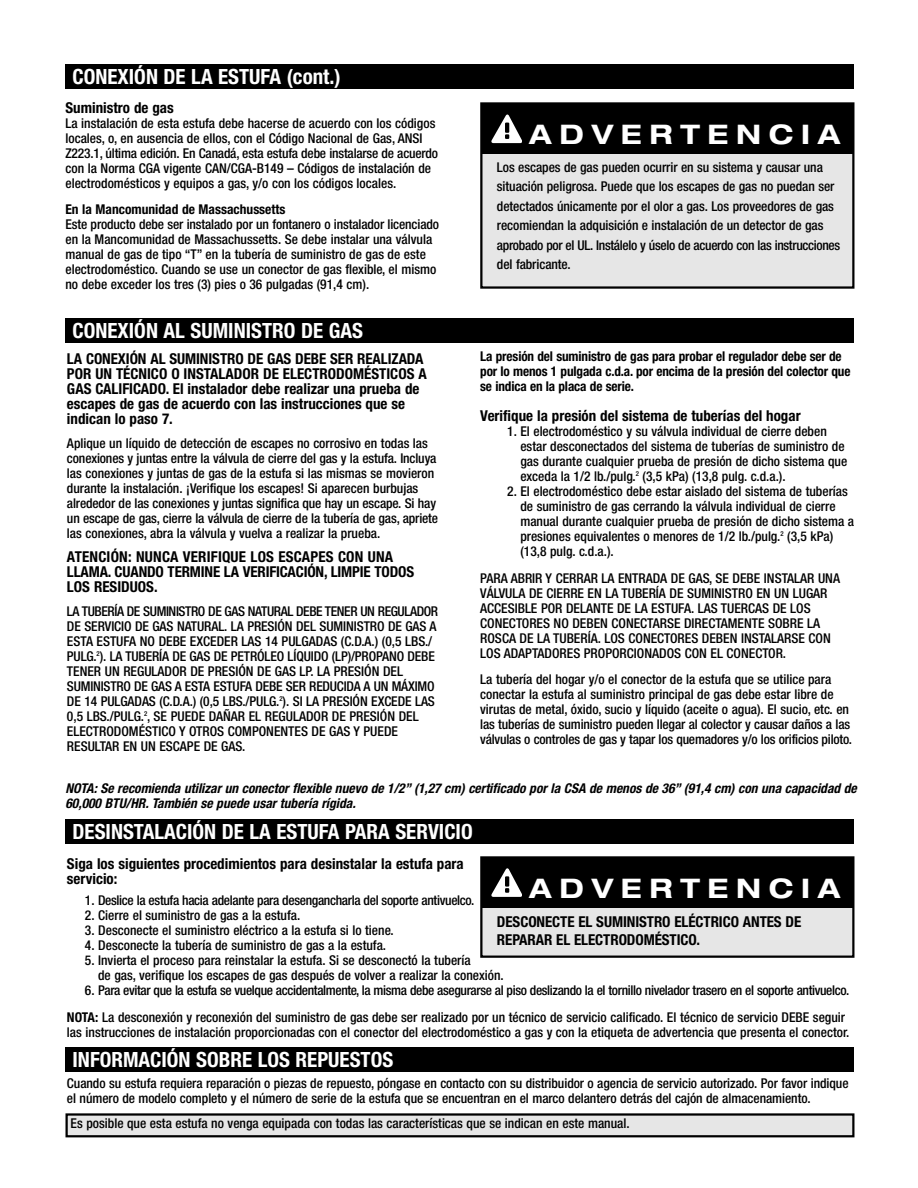
<style>
.page{position:relative;width:918px;height:1188px;background:#fff}
.page>*{position:absolute;margin:0;border:0;box-sizing:border-box;transform-origin:0 0}
.t1{font:700 expanded 27px "Helvetica Neue";letter-spacing:.285em;color:#fff}
.t2{font:700 condensed 21px "Helvetica Neue";color:#fff}
.t3{font:700 condensed 15px/15px "Helvetica Neue";color:#000}
.t4{font:500 condensed 13.5px/15px "Helvetica Neue";color:#000}
.t5{font:500 condensed 13.5px/27px "Helvetica Neue";letter-spacing:-.025em;color:#000}
.t6{font:700 condensed 13.5px/15px "Helvetica Neue";letter-spacing:-.01em;color:#000}
.t7{font:italic 700 condensed 13.5px/15px "Helvetica Neue";color:#000}
.s1{font-weight:700}
</style>
<div class="page">
<div style="left:65px;top:64px;width:789px;height:25px;background:#000"></div>
<div style="left:65px;top:319px;width:789px;height:24px;background:#000"></div>
<div style="left:65px;top:820px;width:789px;height:24px;background:#000"></div>
<div style="left:65px;top:1048px;width:789px;height:24px;background:#000"></div>
<div style="left:68px;top:1116px;width:784px;height:19px;background:#e6e6e6"></div>
<div style="left:65px;top:1113px;width:789px;height:24px;border:2px solid #000"></div>
<div style="left:482px;top:105px;width:370px;height:181px;background:#e6e6e6"></div>
<div style="left:480px;top:102px;width:374px;height:187px;border:2px solid #000"></div>
<div style="left:482px;top:859px;width:370px;height:97px;background:#e6e6e6"></div>
<div style="left:480px;top:856px;width:374px;height:102px;border:2px solid #000"></div>
<div style="left:481px;top:103px;width:373px;height:51px;background:#000"></div>
<svg style="left:491px;top:114px;width:31px;height:29px"></svg>
<div style="left:481px;top:857px;width:372px;height:50px;background:#000"></div>
<svg style="left:491px;top:868px;width:31px;height:29px"></svg>
<h2 class="t2" style="left:73px;top:69px;width:270px">CONEXIÓN DE LA ESTUFA (cont.)</h2>
<p class="t3" style="left:65px;top:102px;width:110px">Suministro de gas</p>
<p class="t4" style="left:65px;top:117px;width:374px">La instalación de esta estufa debe hacerse de acuerdo con los códigos locales, o, en ausencia de ellos, con el Código Nacional de Gas, ANSI Z223.1, última edición. En Canadá, esta estufa debe instalarse de acuerdo con la Norma CGA vigente CAN/CGA-B149 – Códigos de instalación de electrodomésticos y equipos a gas, y/o con los códigos locales.</p>
<p class="t6" style="left:65px;top:202px;width:222px">En la Mancomunidad de Massachussetts</p>
<p class="t4" style="left:65px;top:217px;width:375px">Este producto debe ser instalado por un fontanero o instalador licenciado en la Mancomunidad de Massachussetts. Se debe instalar una válvula manual de gas de tipo “T” en la tubería de suministro de gas de este electrodoméstico. Cuando se use un conector de gas flexible, el mismo no debe exceder los tres (3) pies o 36 pulgadas (91,4 cm).</p>
<h2 class="t2" style="left:73px;top:323px;width:292px">CONEXIÓN AL SUMINISTRO DE GAS</h2>
<p class="t3" style="left:67px;top:352px;width:361px">LA CONEXIÓN AL SUMINISTRO DE GAS DEBE SER REALIZADA POR UN TÉCNICO O INSTALADOR DE ELECTRODOMÉSTICOS A GAS CALIFICADO. El instalador debe realizar una prueba de escapes de gas de acuerdo con las instrucciones que se indican lo paso 7.</p>
<p class="t4" style="left:67px;top:437px;width:373px">Aplique un líquido de detección de escapes no corrosivo en todas las conexiones y juntas entre la válvula de cierre del gas y la estufa. Incluya las conexiones y juntas de gas de la estufa si las mismas se movieron durante la instalación. ¡Verifique los escapes! Si aparecen burbujas alrededor de las conexiones y juntas significa que hay un escape. Si hay un escape de gas, cierre la válvula de cierre de la tubería de gas, apriete las conexiones, abra la válvula y vuelva a realizar la prueba.</p>
<p class="t3" style="left:67px;top:550px;width:349px">ATENCIÓN: NUNCA VERIFIQUE LOS ESCAPES CON UNA<br>LLAMA. CUANDO TERMINE LA VERIFICACIÓN, LIMPIE TODOS<br>LOS RESIDUOS.</p>
<p class="t4" style="left:67px;top:605px;width:373px">LA TUBERÍA DE SUMINISTRO DE GAS NATURAL DEBE TENER UN REGULADOR DE SERVICIO DE GAS NATURAL. LA PRESIÓN DEL SUMINISTRO DE GAS A ESTA ESTUFA NO DEBE EXCEDER LAS 14 PULGADAS (C.D.A.) (0,5 LBS./ PULG.<sup>2</sup>). LA TUBERÍA DE GAS DE PETRÓLEO LÍQUIDO (LP)/PROPANO DEBE TENER UN REGULADOR DE PRESIÓN DE GAS LP. LA PRESIÓN DEL SUMINISTRO DE GAS A ESTA ESTUFA DEBE SER REDUCIDA A UN MÁXIMO DE 14 PULGADAS (C.D.A.) (0,5 LBS./PULG.<sup>2</sup>). SI LA PRESIÓN EXCEDE LAS 0,5 LBS./PULG.<sup>2</sup>, SE PUEDE DAÑAR EL REGULADOR DE PRESIÓN DEL ELECTRODOMÉSTICO Y OTROS COMPONENTES DE GAS Y PUEDE RESULTAR EN UN ESCAPE DE GAS.</p>
<h1 class="t1" style="left:529px;top:124px;width:312px">ADVERTENCIA</h1>
<p class="t4" style="left:497px;top:158px;width:345px;line-height:19.5px">Los escapes de gas pueden ocurrir en su sistema y causar una situación peligrosa. Puede que los escapes de gas no puedan ser detectados únicamente por el olor a gas. Los proveedores de gas recomiendan la adquisición e instalación de un detector de gas aprobado por el UL. Instálelo y úselo de acuerdo con las instrucciones del fabricante.</p>
<p class="t6" style="left:480px;top:350px;width:372px">La presión del suministro de gas para probar el regulador debe ser de por lo menos 1 pulgada c.d.a. por encima de la presión del colector que se indica en la placa de serie.</p>
<p class="t3" style="left:480px;top:410px;width:322px">Verifique la presión del sistema de tuberías del hogar</p>
<p class="t4" style="left:520px;top:425px;width:328px;text-indent:-13px">1. El electrodoméstico y su válvula individual de cierre deben estar desconectados del sistema de tuberías de suministro de gas durante cualquier prueba de presión de dicho sistema que exceda la 1/2 lb./pulg.<sup>2</sup> (3,5 kPa) (13,8 pulg. c.d.a.).</p>
<p class="t4" style="left:520px;top:485px;width:335px;text-indent:-13px">2. El electrodoméstico debe estar aislado del sistema de tuberías de suministro de gas cerrando la válvula individual de cierre manual durante cualquier prueba de presión de dicho sistema a presiones equivalentes o menores de 1/2 lb./pulg.<sup>2</sup> (3,5 kPa) (13,8 pulg. c.d.a.).</p>
<p class="t4" style="left:480px;top:572px;width:361px">PARA ABRIR Y CERRAR LA ENTRADA DE GAS, SE DEBE INSTALAR UNA VÁLVULA DE CIERRE EN LA TUBERÍA DE SUMINISTRO EN UN LUGAR ACCESIBLE POR DELANTE DE LA ESTUFA. LAS TUERCAS DE LOS CONECTORES NO DEBEN CONECTARSE DIRECTAMENTE SOBRE LA ROSCA DE LA TUBERÍA. LOS CONECTORES DEBEN INSTALARSE CON LOS ADAPTADORES PROPORCIONADOS CON EL CONECTOR.</p>
<p class="t4" style="left:480px;top:673px;width:373px">La tubería del hogar y/o el conector de la estufa que se utilice para conectar la estufa al suministro principal de gas debe estar libre de virutas de metal, óxido, sucio y líquido (aceite o agua). El sucio, etc. en las tuberías de suministro pueden llegar al colector y causar daños a las válvulas o controles de gas y tapar los quemadores y/o los orificios piloto.</p>
<p class="t7" style="left:65px;top:782px;width:795px">NOTA: Se recomienda utilizar un conector flexible nuevo de 1/2” (1,27 cm) certificado por la CSA de menos de 36” (91,4 cm) con una capacidad de<br>60,000 BTU/HR. También se puede usar tubería rígida.</p>
<h2 class="t2" style="left:73px;top:824px;width:402px">DESINSTALACIÓN DE LA ESTUFA PARA SERVICIO</h2>
<p class="t3" style="left:67px;top:857px;width:398px">Siga los siguientes procedimientos para desinstalar la estufa para servicio:</p>
<p class="t5" style="left:85px;top:887px;width:391px">1. Deslice la estufa hacia adelante para desengancharla del soporte antivuelco.</p>
<p class="t4" style="left:85px;top:908px;width:217px">2. Cierre el suministro de gas a la estufa.</p>
<p class="t4" style="left:85px;top:923px;width:310px">3. Desconecte el suministro eléctrico a la estufa si lo tiene.</p>
<p class="t4" style="left:85px;top:938px;width:303px">4. Desconecte la tubería de suministro de gas a la estufa.</p>
<p class="t4" style="left:98px;top:953px;width:407px;text-indent:-13px">5. Invierta el proceso para reinstalar la estufa. Si se desconectó la tubería<br>de gas, verifique los escapes de gas después de volver a realizar la conexión.</p>
<p class="t5" style="left:67px;top:977px;width:784px;text-indent:18px">6. Para evitar que la estufa se vuelque accidentalmente, la misma debe asegurarse al piso deslizando la el tornillo nivelador trasero en el soporte antivuelco.<br><span class="s1">NOTA:</span> La desconexión y reconexión del suministro de gas debe ser realizado por un técnico de servicio calificado. El técnico de servicio DEBE seguir</p>
<p class="t4" style="left:67px;top:1025px;width:784px">las instrucciones de instalación proporcionadas con el conector del electrodoméstico a gas y con la etiqueta de advertencia que presenta el conector.</p>
<h1 class="t1" style="left:529px;top:878px;width:312px">ADVERTENCIA</h1>
<p class="t3" style="left:497px;top:914px;width:306px;line-height:18px">DESCONECTE EL SUMINISTRO ELÉCTRICO ANTES DE<br>REPARAR EL ELECTRODOMÉSTICO.</p>
<h2 class="t2" style="left:73px;top:1052px;width:322px">INFORMACIÓN SOBRE LOS REPUESTOS</h2>
<p class="t4" style="left:67px;top:1077px;width:783px">Cuando su estufa requiera reparación o piezas de repuesto, póngase en contacto con su distribuidor o agencia de servicio autorizado. Por favor indique el número de modelo completo y el número de serie de la estufa que se encuentran en el marco delantero detrás del cajón de almacenamiento.</p>
<p class="t4" style="left:71px;top:1117px;width:561px">Es posible que esta estufa no venga equipada con todas las características que se indican en este manual.</p>
</div>
